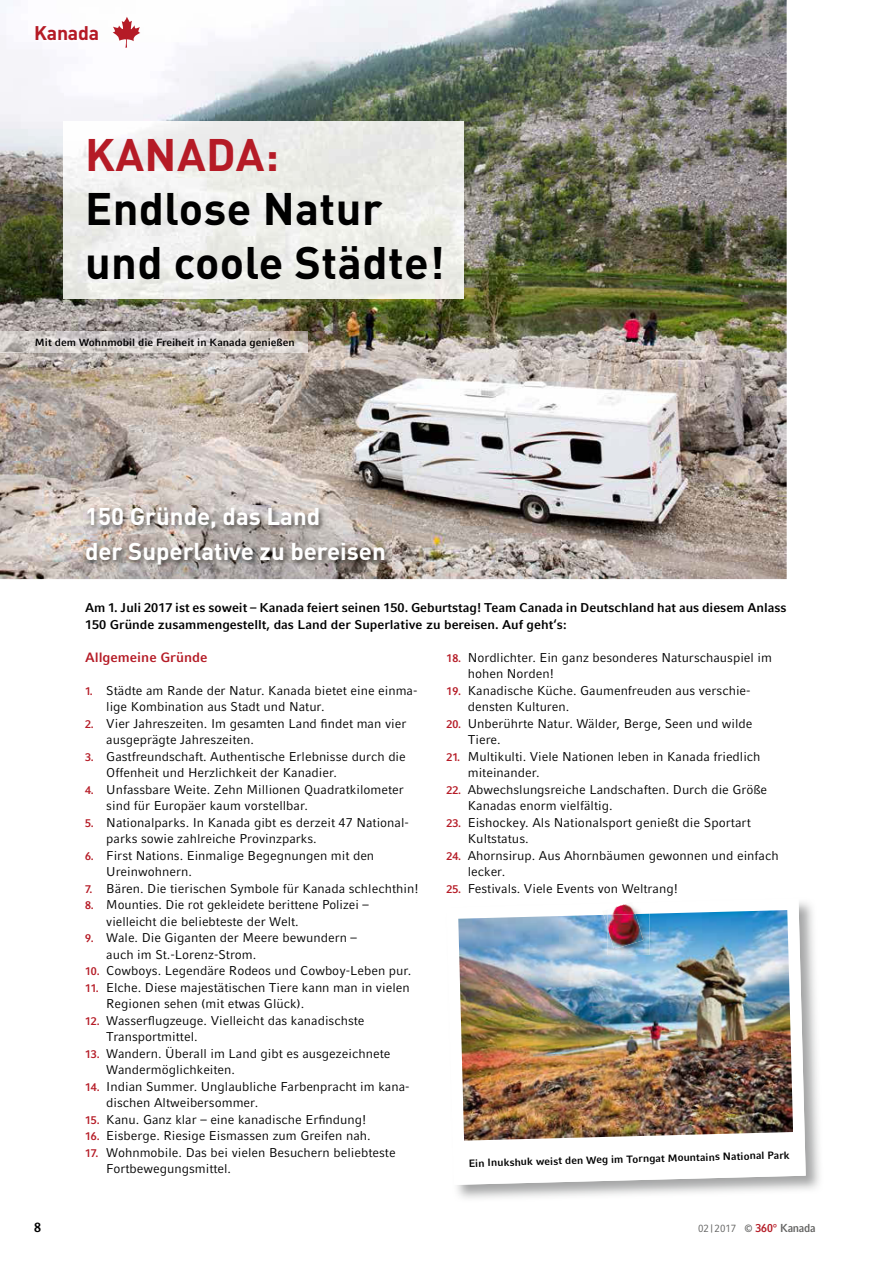
<style>
.page{position:relative;width:893px;height:1263px;background:#fff}
.page>*{position:absolute;margin:0;border:0;box-sizing:border-box;transform-origin:0 0}
.t1{font:700 45px/54px "DIN";letter-spacing:.01em;color:#000}
.t2{font:700 45px "DIN";letter-spacing:.01em;color:#b51b26}
.t3{font:700 24px/34.5px "DIN";color:#fff}
.t4{font:700 19.5px "DIN";letter-spacing:-.01em;color:#b51b26}
.t5{font:700 13.5px "Compatil Fact LT";color:#b51b26}
.t6{font:700 13.5px "Compatil Fact LT";color:#000;scale:.93 1}
.t7{font:12.75px/16.5px "Compatil Fact LT";color:#000}
.t8{font:700 12.75px/16.5px "Compatil Fact LT";color:#000}
.t9{font:700 10.5px "Compatil Fact LT";color:#000}
.t10{font:10.5px "Compatil Fact LT";color:#626261;scale:.93 1}
.s1{font-weight:700;font-size:11.25px;color:#b51b26}
.s2{font-weight:700}
.s3{font-weight:700;font-size:11.55px;color:#b51b26}
.s4{font-weight:700;font-size:11.55px}
</style>
<div class="page">
<img style="left:0;top:0;width:787px;height:579px">
<img style="left:64px;top:121px;width:399px;height:178px">
<img style="left:84px;top:505px;width:307px;height:67px">
<img style="left:0;top:332px;width:308px;height:21px">
<img style="left:457px;top:903px;width:363px;height:296px">
<svg style="left:457px;top:902px;width:349px;height:283px"></svg>
<img style="left:458px;top:910px;width:335px;height:230px">
<img style="left:602px;top:903px;width:47px;height:12px">
<img style="left:608px;top:914px;width:41px;height:41px">
<svg style="left:604px;top:915px;width:4px;height:13px"></svg>
<img style="left:608px;top:904px;width:27px;height:10px">
<img style="left:608px;top:914px;width:35px;height:35px">
<svg style="left:113px;top:17px;width:27px;height:31px"></svg>
<h3 class="t4" style="left:34px;top:21px;width:67px">Kanada</h3>
<h1 class="t2" style="left:85px;top:125px;width:195px">KANADA:</h1>
<h1 class="t1" style="left:85px;top:180px;width:361px">Endlose Natur und coole Städte!</h1>
<p class="t9" style="left:35px;top:336px;width:261px">Mit dem Wohnmobil die Freiheit in Kanada genießen</p>
<h2 class="t3" style="left:85px;top:498px;width:302px">150 Gründe, das Land<br>der Superlative zu bereisen</h2>
<p class="t8" style="left:85px;top:599px;width:703px">Am 1. Juli 2017 ist es soweit – Kanada feiert seinen 150. Geburtstag! Team Canada in Deutschland hat aus diesem Anlass<br>150 Gründe zusammengestellt, das Land der Superlative zu bereisen. Auf geht‘s:</p>
<p class="t5" style="left:85px;top:649px;width:124px">Allgemeine Gründe</p>
<p class="t7" style="left:106px;top:682px;width:313px;text-indent:-21px"><span class="s1">1.</span> Städte am Rande der Natur. Kanada bietet eine einma&shy;lige Kombination aus Stadt und Natur.</p>
<p class="t7" style="left:106px;top:715px;width:302px;text-indent:-21px"><span class="s1">2.</span> Vier Jahreszeiten. Im gesamten Land findet man vier ausgeprägte Jahreszeiten.</p>
<p class="t7" style="left:106px;top:748px;width:301px;text-indent:-21px"><span class="s1">3.</span> Gastfreundschaft. Authentische Erlebnisse durch die<br>Offenheit und Herzlichkeit der Kanadier.</p>
<p class="t7" style="left:106px;top:781px;width:299px;text-indent:-21px"><span class="s1">4.</span> Unfassbare Weite. Zehn Millionen Quadratkilometer sind für Europäer kaum vorstellbar.</p>
<p class="t7" style="left:106px;top:814px;width:304px;text-indent:-21px"><span class="s1">5.</span> Nationalparks. In Kanada gibt es derzeit 47 National&shy;parks sowie zahlreiche Provinzparks.</p>
<p class="t7" style="left:106px;top:847px;width:269px;text-indent:-21px"><span class="s1">6.</span> First Nations. Einmalige Begegnungen mit den<br>Ureinwohnern.</p>
<p class="t7" style="left:85px;top:880px;width:335px"><span class="s1">7.</span> Bären. Die tierischen Symbole für Kanada schlechthin!</p>
<p class="t7" style="left:106px;top:896px;width:264px;text-indent:-21px"><span class="s1">8.</span> Mounties. Die rot gekleidete berittene Polizei – vielleicht die beliebteste der Welt.</p>
<p class="t7" style="left:106px;top:929px;width:252px;text-indent:-21px"><span class="s1">9.</span> Wale. Die Giganten der Meere bewundern – auch im St.-Lorenz-Strom.</p>
<p class="t7" style="left:85px;top:962px;width:328px"><span class="s1">10.</span> Cowboys. Legendäre Rodeos und Cowboy-Leben pur.</p>
<p class="t7" style="left:106px;top:979px;width:305px;text-indent:-21px"><span class="s1">11.</span> Elche. Diese majestätischen Tiere kann man in vielen<br>Regionen sehen (mit etwas Glück).</p>
<p class="t7" style="left:106px;top:1012px;width:260px;text-indent:-21px"><span class="s1">12.</span> Wasserflugzeuge. Vielleicht das kanadischste<br>Transportmittel.</p>
<p class="t7" style="left:106px;top:1045px;width:286px;text-indent:-21px"><span class="s1">13.</span> Wandern. Überall im Land gibt es ausgezeichnete<br>Wandermöglichkeiten.</p>
<p class="t7" style="left:106px;top:1078px;width:305px;text-indent:-21px"><span class="s1">14.</span> Indian Summer. Unglaubliche Farbenpracht im kana&shy;dischen Altweibersommer.</p>
<p class="t7" style="left:85px;top:1111px;width:283px"><span class="s1">15.</span> Kanu. Ganz klar – eine kanadische Erfindung!</p>
<p class="t7" style="left:85px;top:1127px;width:287px"><span class="s1">16.</span> Eisberge. Riesige Eismassen zum Greifen nah.</p>
<p class="t7" style="left:106px;top:1144px;width:291px;text-indent:-21px"><span class="s1">17.</span> Wohnmobile. Das bei vielen Besuchern beliebteste<br>Fortbewegungsmittel.</p>
<p class="t7" style="left:468px;top:649px;width:306px;text-indent:-21px"><span class="s1">18.</span> Nordlichter. Ein ganz besonderes Naturschauspiel im hohen Norden!</p>
<p class="t7" style="left:468px;top:682px;width:284px;text-indent:-21px"><span class="s1">19.</span> Kanadische Küche. Gaumenfreuden aus verschie&shy;densten Kulturen.</p>
<p class="t7" style="left:468px;top:715px;width:286px;text-indent:-21px"><span class="s1">20.</span> Unberührte Natur. Wälder, Berge, Seen und wilde<br>Tiere.</p>
<p class="t7" style="left:468px;top:748px;width:294px;text-indent:-21px"><span class="s1">21.</span> Multikulti. Viele Nationen leben in Kanada friedlich miteinander.</p>
<p class="t7" style="left:468px;top:781px;width:301px;text-indent:-21px"><span class="s1">22.</span> Abwechslungsreiche Landschaften. Durch die Größe<br>Kanadas enorm vielfältig.</p>
<p class="t7" style="left:468px;top:814px;width:285px;text-indent:-21px"><span class="s1">23.</span> Eishockey. Als Nationalsport genießt die Sportart<br>Kultstatus.</p>
<p class="t7" style="left:468px;top:847px;width:312px;text-indent:-21px"><span class="s1">24.</span> Ahornsirup. Aus Ahornbäumen gewonnen und einfach lecker.</p>
<p class="t7" style="left:446px;top:880px;width:233px"><span class="s1">25.</span> Festivals. Viele Events von Weltrang!</p>
<p class="t9" style="left:468px;top:1155px;width:323px;rotate:-1deg">Ein Inukshuk weist den Weg im Torngat Mountains National Park</p>
<p class="t6" style="left:34px;top:1219px;width:9px">8</p>
<p class="t10" style="left:698px;top:1222px;width:128px">02 | 2017 <span class="s2">©</span> <span class="s3">360°</span> <span class="s4">Kanada</span></p>
</div>
